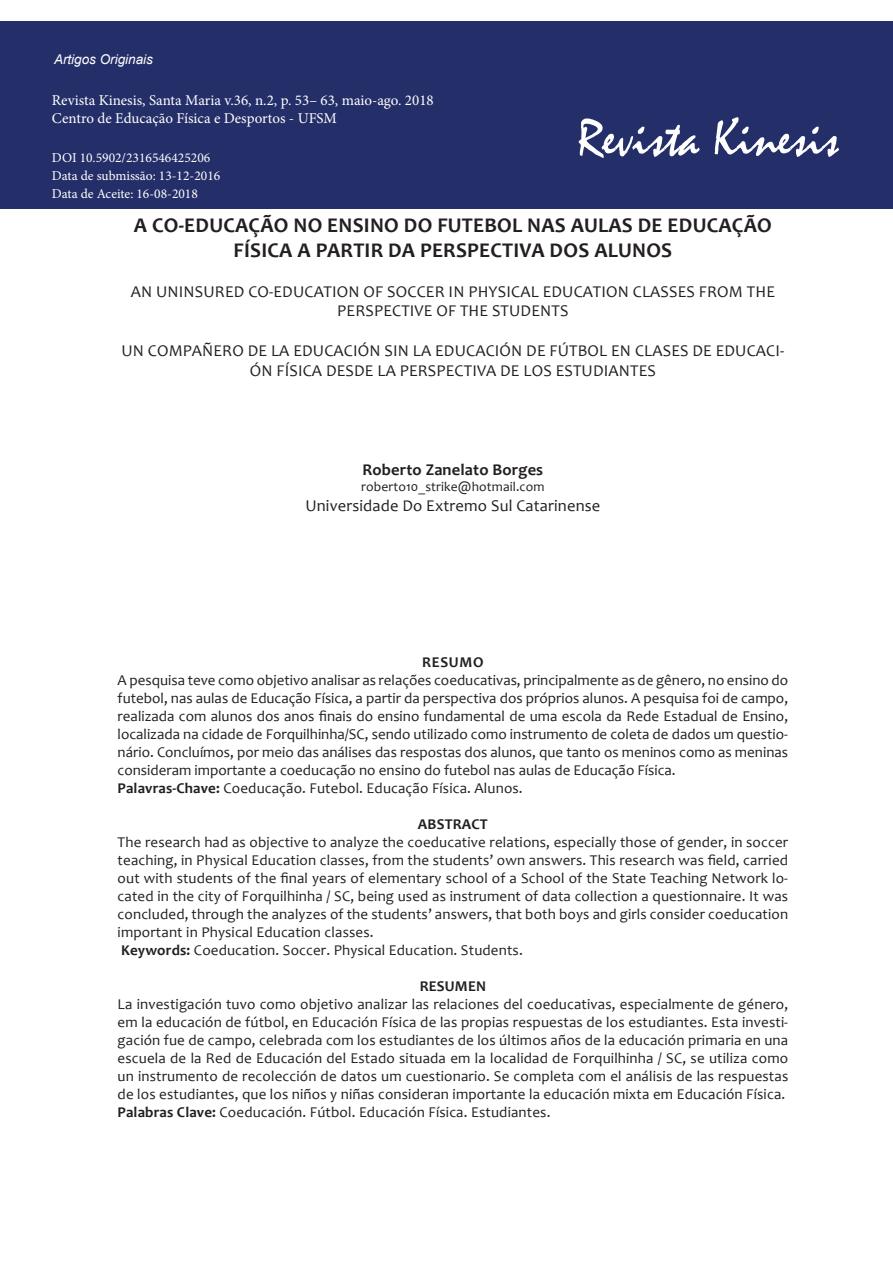
<style>
.page{position:relative;width:893px;height:1263px;background:#fff}
.page>*{position:absolute;margin:0;border:0;box-sizing:border-box;transform-origin:0 0}
.t1{font:54px "Mistral";color:#fff}
.universidade{font:700 21px/25.2px "Candara";letter-spacing:.01em;color:#231f20;text-align:center}
.universidade-2{font:16.5px/19.8px "Candara";letter-spacing:.01em;color:#231f20;text-align:center}
.autor{font:700 16.5px "Candara";letter-spacing:.01em;color:#231f20}
.universidade-3{font:15px/18px "Candara";letter-spacing:.01em;color:#231f20;text-align:justify}
.resumo{font:15px/18px "Candara";color:#231f20;text-align:justify}
.t2{font:15px "Minion Pro";color:#fff}
.universidade-4{font:700 15px "Candara";letter-spacing:.01em;color:#231f20}
.DOI{font:13.5px "Minion Pro";color:#fff}
.email{font:13.5px "Candara";letter-spacing:.01em;color:#231f20}
.t3{font:italic 13.5px "Arial";color:#fff}
.s1{font-weight:700}
</style>
<div class="page">
<div style="left:0;top:21px;width:893px;height:188px;background:#242f69"></div>
<p class="t3" style="left:54px;top:50px;width:101px">Artigos Originais</p>
<p class="t2" style="left:52px;top:91px;width:383px">Revista Kinesis, Santa Maria v.36, n.2, p. 53– 63, maio-ago. 2018</p>
<p class="t2" style="left:52px;top:109px;width:287px">Centro de Educação Física e Desportos - UFSM</p>
<p class="DOI" style="left:52px;top:149px;width:160px">DOI 10.5902/2316546425206</p>
<p class="DOI" style="left:52px;top:167px;width:170px">Data de submissão: 13-12-2016</p>
<p class="DOI" style="left:52px;top:185px;width:148px">Data de Aceite: 16-08-2018</p>
<p class="t1" style="left:577px;top:106px;width:263px">Revista Kinesis</p>
<p class="universidade" style="left:134px;top:212px;width:639px">A CO-EDUCAÇÃO NO ENSINO DO FUTEBOL NAS AULAS DE EDUCAÇÃO<br>FÍSICA A PARTIR DA PERSPECTIVA DOS ALUNOS</p>
<p class="universidade-2" style="left:131px;top:281px;width:646px">AN UNINSURED CO-EDUCATION OF SOCCER IN PHYSICAL EDUCATION CLASSES FROM THE<br>PERSPECTIVE OF THE STUDENTS</p>
<p class="universidade-2" style="left:121px;top:341px;width:664px">UN COMPAÑERO DE LA EDUCACIÓN SIN LA EDUCACIÓN DE FÚTBOL EN CLASES DE EDUCACI-<br>ÓN FÍSICA DESDE LA PERSPECTIVA DE LOS ESTUDIANTES</p>
<p class="autor" style="left:363px;top:459px;width:182px">Roberto Zanelato Borges</p>
<p class="email" style="left:361px;top:478px;width:185px">roberto10_strike@hotmail.com</p>
<p class="universidade-2" style="left:305px;top:495px;width:296px">Universidade Do Extremo Sul Catarinense</p>
<p class="universidade-4" style="left:422px;top:653px;width:63px">RESUMO</p>
<p class="resumo" style="left:118px;top:671px;width:672px">A pesquisa teve como objetivo analisar as relações coeducativas, principalmente as de gênero, no ensino do futebol, nas aulas de Educação Física, a partir da perspectiva dos próprios alunos. A pesquisa foi de campo, realizada com alunos dos anos finais do ensino fundamental de uma escola da Rede Estadual de Ensino, localizada na cidade de Forquilhinha/SC, sendo utilizado como instrumento de coleta de dados um questio&shy;nário. Concluímos, por meio das análises das respostas dos alunos, que tanto os meninos como as meninas consideram importante a coeducação no ensino do futebol nas aulas de Educação Física.</p>
<p class="resumo" style="left:118px;top:779px;width:407px"><span class="s1">Palavras-Chave:</span> Coeducação. Futebol. Educação Física. Alunos.</p>
<p class="universidade-4" style="left:418px;top:815px;width:71px">ABSTRACT</p>
<p class="universidade-3" style="left:118px;top:833px;width:672px">The research had as objective to analyze the coeducative relations, especially those of gender, in soccer teaching, in Physical Education classes, from the students’ own answers. This research was field, carried out with students of the final years of elementary school of a School of the State Teaching Network lo&shy;cated in the city of Forquilhinha / SC, being used as instrument of data collection a questionnaire. It was concluded, through the analyzes of the students’ answers, that both boys and girls consider coeducation important in Physical Education classes.</p>
<p class="universidade-3" style="left:121px;top:941px;width:403px"><span class="s1">Keywords:</span> Coeducation. Soccer. Physical Education. Students.</p>
<p class="universidade-4" style="left:420px;top:977px;width:68px">RESUMEN</p>
<p class="universidade-3" style="left:118px;top:995px;width:672px">La investigación tuvo como objetivo analizar las relaciones del coeducativas, especialmente de género, em la educación de fútbol, en Educación Física de las propias respuestas de los estudiantes. Esta investi&shy;gación fue de campo, celebrada com los estudiantes de los últimos años de la educación primaria en una escuela de la Red de Educación del Estado situada em la localidad de Forquilhinha / SC, se utiliza como un instrumento de recolección de datos um cuestionario. Se completa com el análisis de las respuestas de los estudiantes, que los niños y niñas consideran importante la educación mixta em Educación Física.</p>
<p class="universidade-3" style="left:118px;top:1103px;width:434px"><span class="s1">Palabras Clave:</span> Coeducación. Fútbol. Educación Física. Estudiantes.</p>
</div>
